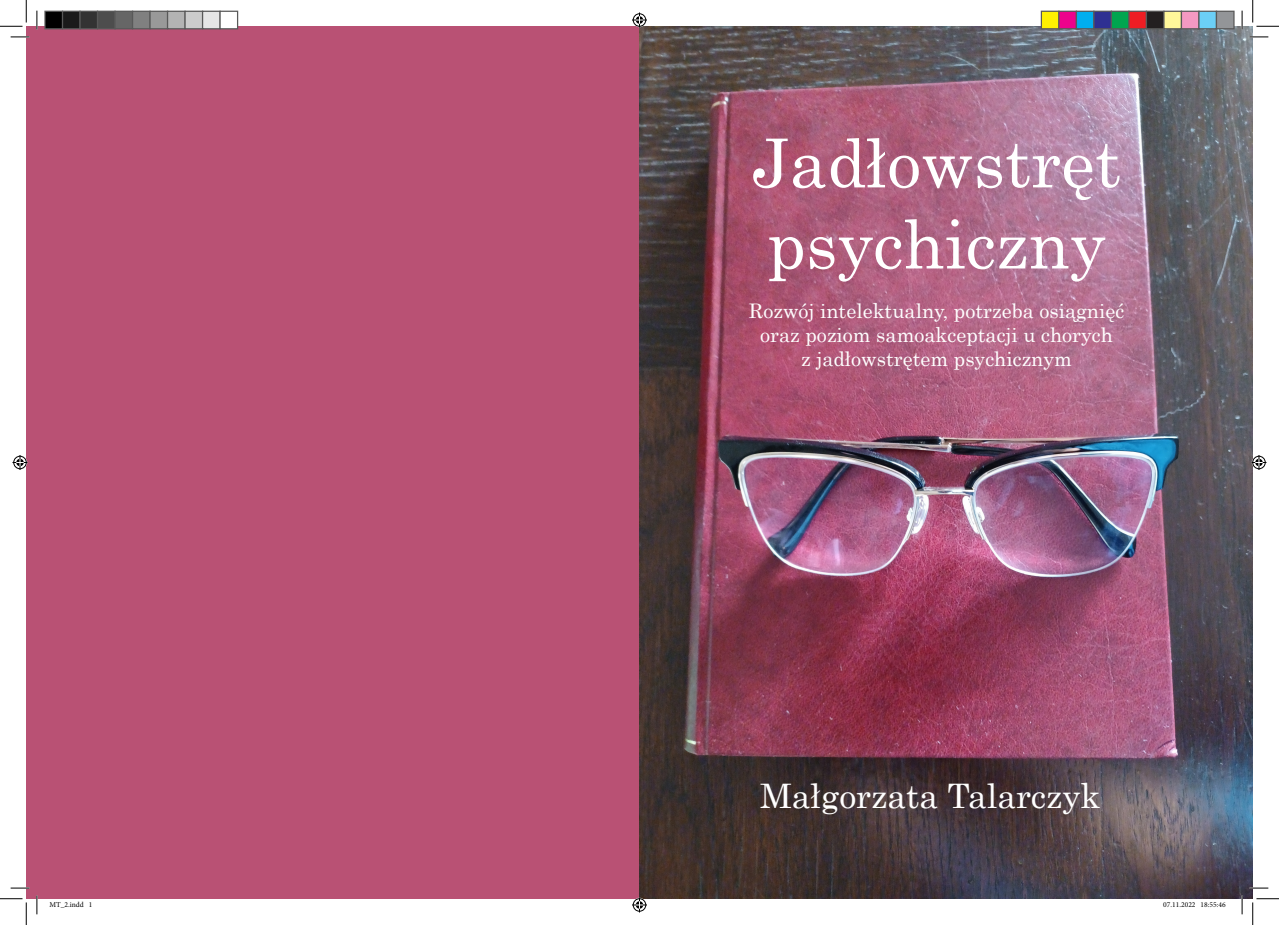
<style>
.page{position:relative;width:1279px;height:925px;background:#fff}
.page>*{position:absolute;margin:0;border:0;box-sizing:border-box;transform-origin:0 0}
.t1{font:67.5px/81px "Century";color:#fff}
.t2{font:33.75px "Century";color:#fff}
.t3{font:20px/24px "Century";color:#fff;text-align:center}
.t4{font:7.5px "Minion Pro";color:#000}
</style>
<div class="page">
<div style="left:26px;top:26px;width:1226px;height:872px;background:#b95174"></div>
<img style="left:639px;top:26px;width:613px;height:872px">
<svg style="left:11px;top:36px;width:18px;height:2px"></svg>
<svg style="left:1249px;top:36px;width:19px;height:2px"></svg>
<svg style="left:11px;top:887px;width:18px;height:1px"></svg>
<svg style="left:1249px;top:886px;width:19px;height:2px"></svg>
<svg style="left:36px;top:11px;width:2px;height:18px"></svg>
<svg style="left:36px;top:895px;width:2px;height:19px"></svg>
<svg style="left:1241px;top:11px;width:1px;height:18px"></svg>
<svg style="left:1241px;top:895px;width:1px;height:19px"></svg>
<svg style="left:0;top:0;width:27px;height:27px"></svg>
<svg style="left:0;top:898px;width:27px;height:26px"></svg>
<svg style="left:1252px;top:0;width:26px;height:27px"></svg>
<svg style="left:1252px;top:898px;width:26px;height:26px"></svg>
<svg style="left:632px;top:13px;width:15px;height:15px"></svg>
<svg style="left:632px;top:897px;width:15px;height:15px"></svg>
<svg style="left:13px;top:455px;width:15px;height:15px"></svg>
<svg style="left:1251px;top:455px;width:15px;height:15px"></svg>
<div style="left:45px;top:11px;width:18px;height:18px;background:#000"></div>
<div style="left:44px;top:11px;width:19px;height:18px;border:1px solid #595959"></div>
<div style="left:63px;top:11px;width:17px;height:18px;background:#1a1a1a"></div>
<div style="left:62px;top:11px;width:19px;height:18px;border:1px solid #595959"></div>
<div style="left:80px;top:11px;width:18px;height:18px;background:#333"></div>
<div style="left:79px;top:11px;width:19px;height:18px;border:1px solid #595959"></div>
<div style="left:98px;top:11px;width:17px;height:18px;background:#4d4d4d"></div>
<div style="left:97px;top:11px;width:19px;height:18px;border:1px solid #595959"></div>
<div style="left:115px;top:11px;width:18px;height:18px;background:#666"></div>
<div style="left:114px;top:11px;width:19px;height:18px;border:1px solid #595959"></div>
<div style="left:133px;top:11px;width:17px;height:18px;background:#808080"></div>
<div style="left:132px;top:11px;width:19px;height:18px;border:1px solid #595959"></div>
<div style="left:150px;top:11px;width:18px;height:18px;background:#999"></div>
<div style="left:149px;top:11px;width:19px;height:18px;border:1px solid #595959"></div>
<div style="left:168px;top:11px;width:17px;height:18px;background:#b3b3b3"></div>
<div style="left:167px;top:11px;width:19px;height:18px;border:1px solid #595959"></div>
<div style="left:185px;top:11px;width:18px;height:18px;background:#ccc"></div>
<div style="left:184px;top:11px;width:19px;height:18px;border:1px solid #595959"></div>
<div style="left:203px;top:11px;width:17px;height:18px;background:#e6e6e6"></div>
<div style="left:202px;top:11px;width:19px;height:18px;border:1px solid #595959"></div>
<div style="left:220px;top:11px;width:18px;height:18px;background:#fff"></div>
<div style="left:219px;top:11px;width:19px;height:18px;border:1px solid #595959"></div>
<div style="left:1041px;top:11px;width:17px;height:18px;background:#fff101"></div>
<div style="left:1040px;top:11px;width:19px;height:18px;border:1px solid #595959"></div>
<div style="left:1058px;top:11px;width:18px;height:18px;background:#ed028c"></div>
<div style="left:1058px;top:11px;width:19px;height:18px;border:1px solid #595959"></div>
<div style="left:1076px;top:11px;width:17px;height:18px;background:#00aeef"></div>
<div style="left:1075px;top:11px;width:19px;height:18px;border:1px solid #595959"></div>
<div style="left:1093px;top:11px;width:18px;height:18px;background:#2e3092"></div>
<div style="left:1093px;top:11px;width:19px;height:18px;border:1px solid #595959"></div>
<div style="left:1111px;top:11px;width:17px;height:18px;background:#00a54f"></div>
<div style="left:1110px;top:11px;width:19px;height:18px;border:1px solid #595959"></div>
<div style="left:1128px;top:11px;width:18px;height:18px;background:#ee1d23"></div>
<div style="left:1128px;top:11px;width:19px;height:18px;border:1px solid #595959"></div>
<div style="left:1146px;top:11px;width:17px;height:18px;background:#231f20"></div>
<div style="left:1145px;top:11px;width:19px;height:18px;border:1px solid #595959"></div>
<div style="left:1163px;top:11px;width:18px;height:18px;background:#fff79a"></div>
<div style="left:1163px;top:11px;width:19px;height:18px;border:1px solid #595959"></div>
<div style="left:1181px;top:11px;width:17px;height:18px;background:#f499c2"></div>
<div style="left:1180px;top:11px;width:19px;height:18px;border:1px solid #595959"></div>
<div style="left:1198px;top:11px;width:18px;height:18px;background:#6bcff6"></div>
<div style="left:1198px;top:11px;width:19px;height:18px;border:1px solid #595959"></div>
<div style="left:1216px;top:11px;width:17px;height:18px;background:#939598"></div>
<div style="left:1215px;top:11px;width:19px;height:18px;border:1px solid #595959"></div>
<svg style="left:49px;top:898px;width:43px;height:1px"></svg>
<p class="t1" style="left:752px;top:117px;width:370px">Jadłowstręt psychiczny</p>
<p class="t3" style="left:749px;top:296px;width:377px">Rozwój intelektualny, potrzeba osiągnięć oraz poziom samoakceptacji u chorych<br>z jadłowstrętem psychicznym</p>
<p class="t2" style="left:760px;top:767px;width:342px">Małgorzata Talarczyk</p>
<p class="t4" style="left:49px;top:899px;width:45px">MT_2.indd 1</p>
<p class="t4" style="left:1163px;top:899px;width:64px">07.11.2022 18:55:46</p>
</div>
